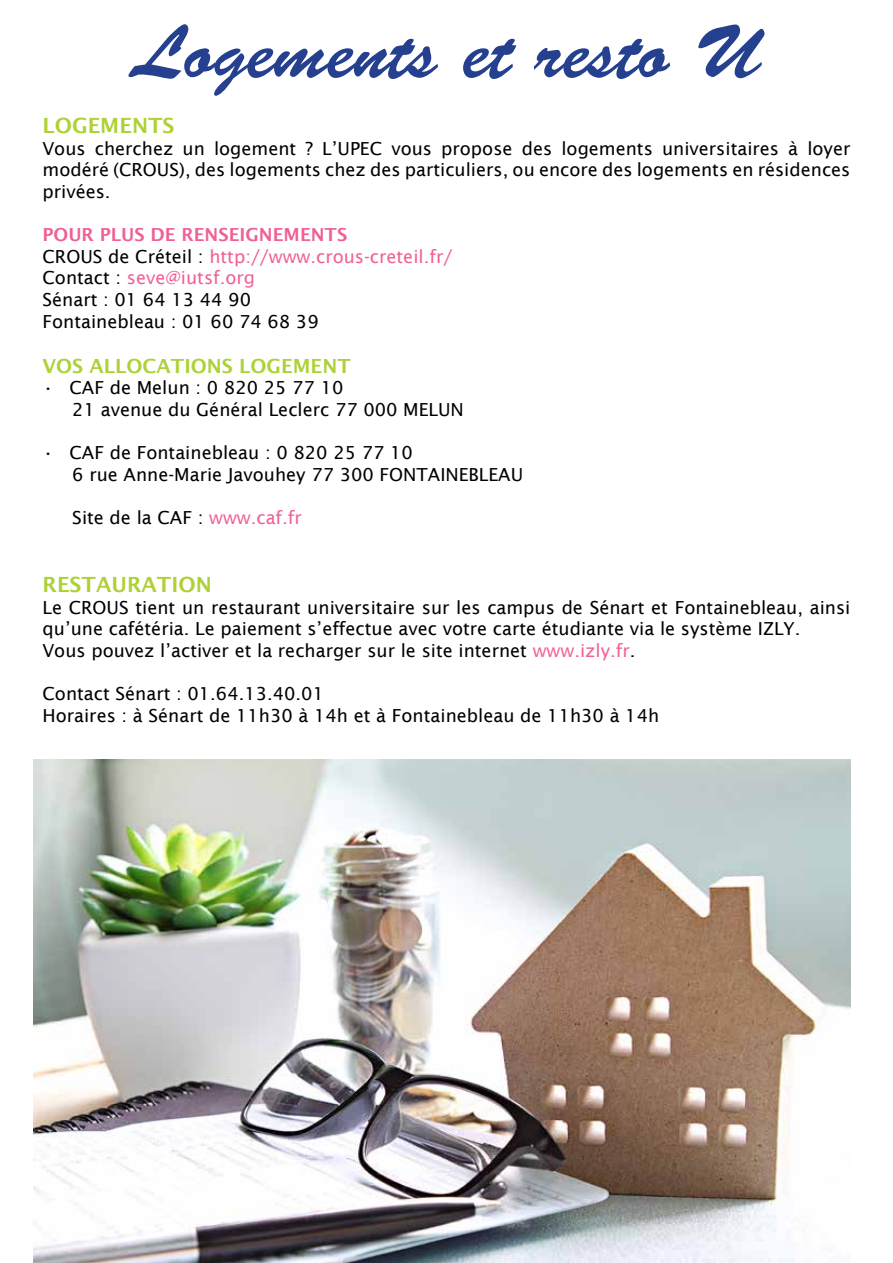
<style>
.page{position:relative;width:893px;height:1263px;background:#fff}
.page>*{position:absolute;margin:0;border:0;box-sizing:border-box;transform-origin:0 0}
.t1{font:75px "Brush Script Std";color:#25408f}
.t2{font:600 21px "Lucida Sans";color:#add136}
.t3{font:600 19.5px "Lucida Sans";color:#add136}
.t4{font:18px/21.6px "Lucida Sans";color:#000}
.s1{font-weight:600;color:#f06098}
.s2{color:#f06098}
</style>
<div class="page">
<img style="left:33px;top:759px;width:817px;height:504px">
<h1 class="t1" style="left:133px;top:11px;width:629px">Logements et resto U</h1>
<p class="t2" style="left:43px;top:114px;width:134px">LOGEMENTS</p>
<p class="t4" style="left:43px;top:137px;width:809px;text-align:justify">Vous cherchez un logement ? L’UPEC vous propose des logements universitaires à loyer modéré (CROUS), des logements chez des particuliers, ou encore des logements en résidences privées.</p>
<p class="t4" style="left:43px;top:224px;width:411px"><span class="s1">POUR PLUS DE RENSEIGNEMENTS<br></span>CROUS de Créteil : <span class="s2">http://www.crous-creteil.fr/<br></span>Contact : <span class="s2">seve@iutsf.org<br></span>Sénart : 01 64 13 44 90<br>Fontainebleau : 01 60 74 68 39</p>
<p class="t3" style="left:43px;top:354px;width:310px">VOS ALLOCATIONS LOGEMENT</p>
<p class="t4" style="left:72px;top:377px;width:393px;text-indent:-30px">• CAF de Melun : 0 820 25 77 10<br>21 avenue du Général Leclerc 77 000 MELUN</p>
<p class="t4" style="left:72px;top:442px;width:452px;text-indent:-30px">• CAF de Fontainebleau : 0 820 25 77 10<br>6 rue Anne-Marie Javouhey 77 300 FONTAINEBLEAU</p>
<p class="t4" style="left:72px;top:506px;width:231px">Site de la CAF : <span class="s2">www.caf.fr</span></p>
<p class="t2" style="left:43px;top:573px;width:171px">RESTAURATION</p>
<p class="t4" style="left:43px;top:596px;width:809px">Le CROUS tient un restaurant universitaire sur les campus de Sénart et Fontainebleau, ainsi qu’une cafétéria. Le paiement s’effectue avec votre carte étudiante via le système IZLY.<br>Vous pouvez l’activer et la recharger sur le site internet <span class="s2">www.izly.fr</span>.</p>
<p class="t4" style="left:43px;top:683px;width:618px">Contact Sénart : 01.64.13.40.01<br>Horaires : à Sénart de 11h30 à 14h et à Fontainebleau de 11h30 à 14h</p>
</div>
